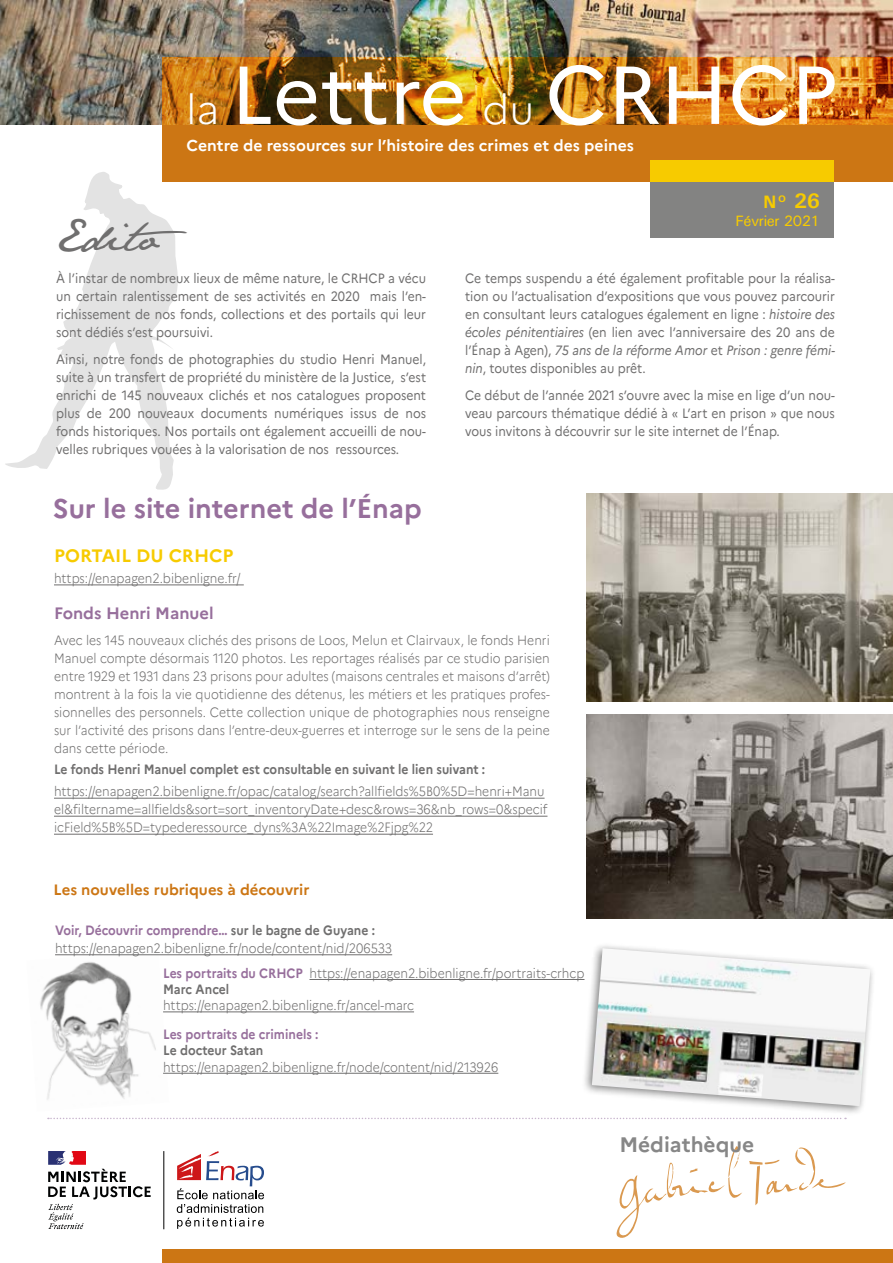
<style>
.page{position:relative;width:893px;height:1263px;background:#fff}
.page>*{position:absolute;margin:0;border:0;box-sizing:border-box;transform-origin:0 0}
.t1{font:81.9px "Marianne";color:#fff}
.t2{font:39.9px "Jane Austen";color:#706f6f}
.t3{font:700 27px "Marianne";color:#976f9c}
.t4{font:700 21px "Marianne";color:#878787}
.t5{font:700 18px "Marianne";color:#f7cb00}
.t6{font:700 18px "Univers";color:#f7cb00}
.t7{font:700 16.5px "Marianne";color:#976f9c}
.t8{font:700 15.75px "Marianne";color:#fff}
.t9{font:700 15px "Marianne";color:#cc7614}
.t10{font:500 15px "Univers";letter-spacing:-.03em;color:#f7cb00}
.t11{font:300 13.5px/18px "Marianne";color:#706f6f;scale:.9 1}
.t12{font:13.5px/18px "Marianne";color:#706f6f;text-align:justify;scale:.9 1}
.t13{font:700 13.5px "Marianne";color:#706f6f;scale:.9 1}
.t14{font:700 13.5px "Marianne";color:#976f9c;scale:.9 1}
.s1{font-weight:300;font-size:40.95px}
.s2{font-size:21px}
.s3{font-style:italic}
.s4{font-weight:700;color:#976f9c}
.s5{font-weight:700}
</style>
<div class="page">
<svg style="left:5px;top:172px;width:173px;height:318px"></svg>
<img style="left:40px;top:955px;width:129px;height:145px">
<hr style="left:54px;top:584px;width:190px;height:1px;background:#706f6f">
<hr style="left:54px;top:798px;width:491px;height:1px;background:#706f6f">
<hr style="left:54px;top:816px;width:493px;height:1px;background:#706f6f">
<hr style="left:54px;top:834px;width:379px;height:1px;background:#706f6f">
<svg style="left:616px;top:1146px;width:230px;height:92px"></svg>
<svg style="left:48px;top:1118px;width:798px;height:1px"></svg>
<hr style="left:55px;top:954px;width:337px;height:1px;background:#706f6f">
<hr style="left:309px;top:979px;width:275px;height:1px;background:#706f6f">
<hr style="left:163px;top:1011px;width:251px;height:1px;background:#706f6f">
<hr style="left:163px;top:1073px;width:335px;height:1px;background:#706f6f">
<img style="left:586px;top:715px;width:307px;height:203px">
<img style="left:586px;top:493px;width:307px;height:209px">
<div style="left:581px;top:943px;width:295px;height:173px;background:#000;opacity:.5"></div>
<img style="left:592px;top:948px;width:278px;height:158px">
<img style="left:0;top:0;width:893px;height:125px">
<img style="left:162px;top:57px;width:731px;height:125px">
<div style="left:650px;top:161px;width:183px;height:76px;background:#838382"></div>
<svg style="left:48px;top:1151px;width:103px;height:78px"></svg>
<svg style="left:177px;top:1151px;width:87px;height:78px"></svg>
<hr style="left:164px;top:1151px;width:1px;height:78px;background:#000">
<div style="left:162px;top:1249px;width:731px;height:14px;background:#cc7614"></div>
<div style="left:650px;top:161px;width:183px;height:21px;background:#f7cb00"></div>
<h1 class="t1" style="left:186px;top:45px;width:653px"><span class="s1">la</span> Lettre <span class="s1">du</span> CRHCP</h1>
<p class="t8" style="left:187px;top:136px;width:449px">Centre de ressources sur l’histoire des crimes et des peines</p>
<h2 class="t2" style="left:55px;top:213px;width:134px">Edito</h2>
<p class="t12" style="left:56px;top:270px;width:413px">À l’instar de nombreux lieux de même nature, le CRHCP a vécu un certain ralentissement de ses activités en 2020 mais l’en&shy;richissement de nos fonds, collections et des portails qui leur sont dédiés s’est poursuivi.</p>
<p class="t12" style="left:56px;top:351px;width:413px">Ainsi, notre fonds de photographies du studio Henri Manuel, suite à un transfert de propriété du ministère de la Justice, s’est enrichi de 145 nouveaux clichés et nos catalogues proposent plus de 200 nouveaux documents numériques issus de nos fonds historiques. Nos portails ont également accueilli de nou&shy;velles rubriques vouées à la valorisation de nos ressources.</p>
<h3 class="t3" style="left:53px;top:492px;width:370px">Sur le site internet de l’Énap</h3>
<h3 class="t6" style="left:763px;top:190px;width:58px">N° <span class="s2">26</span></h3>
<p class="t10" style="left:736px;top:211px;width:86px">Février 2021</p>
<p class="t12" style="left:465px;top:270px;width:413px">Ce temps suspendu a été également profitable pour la réalisa&shy;tion ou l’actualisation d’expositions que vous pouvez parcourir en consultant leurs catalogues également en ligne : <span class="s3">histoire des écoles pénitentiaires</span> (en lien avec l’anniversaire des 20 ans de l’Énap à Agen), <span class="s3">75 ans de la réforme Amor</span> et <span class="s3">Prison : genre fémi&shy;nin</span>, toutes disponibles au prêt.</p>
<p class="t12" style="left:465px;top:387px;width:413px">Ce début de l’année 2021 s’ouvre avec la mise en lige d’un nou&shy;veau parcours thématique dédié à « L’art en prison » que nous vous invitons à découvrir sur le site internet de l’Énap.</p>
<h3 class="t5" style="left:54px;top:545px;width:181px">PORTAIL DU CRHCP</h3>
<p class="t11" style="left:54px;top:569px;width:209px">https://enapagen2.bibenligne.fr/</p>
<p class="t7" style="left:54px;top:603px;width:161px">Fonds Henri Manuel</p>
<p class="t11" style="left:54px;top:631px;width:552px;text-align:justify">Avec les 145 nouveaux clichés des prisons de Loos, Melun et Clairvaux, le fonds Henri Manuel compte désormais 1120 photos. Les reportages réalisés par ce studio parisien entre 1929 et 1931 dans 23 prisons pour adultes (maisons centrales et maisons d’arrêt) montrent à la fois la vie quotidienne des détenus, les métiers et les pratiques profes&shy;sionnelles des personnels. Cette collection unique de photographies nous renseigne sur l’activité des prisons dans l’entre-deux-guerres et interroge sur le sens de la peine dans cette période.</p>
<p class="t13" style="left:54px;top:761px;width:481px">Le fonds Henri Manuel complet est consultable en suivant le lien suivant :</p>
<p class="t11" style="left:54px;top:783px;width:550px">https://enapagen2.bibenligne.fr/opac/catalog/search?allfields%5B0%5D=henri+Manu el&amp;filtername=allfields&amp;sort=sort_inventoryDate+desc&amp;rows=36&amp;nb_rows=0&amp;specif icField%5B%5D=typederessource_dyns%3A%22Image%2Fjpg%22</p>
<p class="t9" style="left:54px;top:880px;width:257px">Les nouvelles rubriques à découvrir</p>
<p class="t11" style="left:55px;top:921px;width:376px"><span class="s4">Voir, Découvrir comprendre…</span> <span class="s5">sur le bagne de Guyane : </span>https://enapagen2.bibenligne.fr/node/content/nid/206533</p>
<p class="t11" style="left:163px;top:965px;width:470px;line-height:16.2px"><span class="s4">Les portraits du CRHCP</span> https://enapagen2.bibenligne.fr/portraits-crhcp<br><span class="s5">Marc Ancel</span></p>
<p class="t11" style="left:163px;top:996px;width:280px">https://enapagen2.bibenligne.fr/ancel-marc</p>
<p class="t14" style="left:163px;top:1026px;width:174px">Les portraits de criminels :</p>
<p class="t13" style="left:163px;top:1042px;width:113px">Le docteur Satan</p>
<p class="t11" style="left:163px;top:1058px;width:374px">https://enapagen2.bibenligne.fr/node/content/nid/213926</p>
<h3 class="t4" style="left:619px;top:1132px;width:136px">Médiathèque</h3>
</div>
